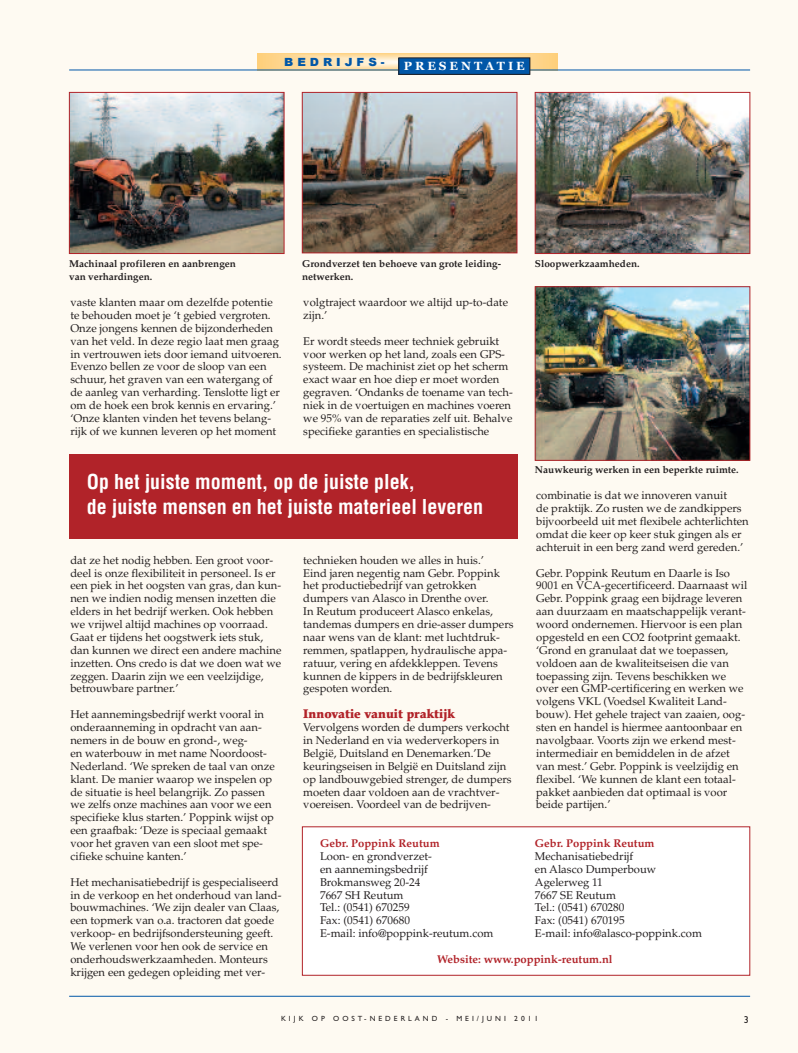
<style>
.page{position:relative;width:798px;height:1053px;background:#fff}
.page>*{position:absolute;margin:0;border:0;box-sizing:border-box;transform-origin:0 0}
.t1{font:700 condensed 20px/25px "Helvetica";color:#fff}
.t2{font:900 12.5px "Palatino";color:#b12329}
.t3{font:700 11.88px "Georgia";letter-spacing:.245em;color:#fff}
.t4{font:11.25px/12.9px "Palatino";color:#231f20}
.t5{font:700 11.25px "Palatino";color:#b12329}
.t6{font:900 11.25px "Arial";letter-spacing:.335em;color:#0157a8;scale:1.05 1}
.t7{font:700 10px/12.9px "Palatino";color:#231f20}
.t8{font:10px "Gill Sans";color:#231f20}
.t9{font:7.5px "Gill Sans";letter-spacing:.4em;color:#231f20}
</style>
<div class="page">
<div style="left:0;top:0;width:797px;height:1052px;background:#fefaf2"></div>
<svg style="left:258px;top:53px;width:299px;height:17px;background:#f2d39c"></svg>
<hr style="left:69px;top:70px;width:680px;height:1px;background:#0157a8">
<div style="left:398px;top:58px;width:131px;height:16px;background:#0157a8"></div>
<div style="left:398px;top:58px;width:132px;height:17px;border:1px solid #231f20"></div>
<hr style="left:69px;top:995px;width:680px;height:1px;background:#0157a8">
<div style="left:302px;top:827px;width:447px;height:147px;background:#fff"></div>
<img style="left:536px;top:94px;width:211px;height:158px">
<div style="left:534px;top:92px;width:215px;height:162px;border:1px solid #b12329"></div>
<img style="left:536px;top:288px;width:211px;height:170px">
<div style="left:534px;top:286px;width:215px;height:174px;border:1px solid #b12329"></div>
<img style="left:304px;top:94px;width:211px;height:157px">
<div style="left:302px;top:92px;width:215px;height:161px;border:1px solid #b12329"></div>
<img style="left:71px;top:94px;width:211px;height:158px">
<div style="left:69px;top:92px;width:215px;height:162px;border:1px solid #b12329"></div>
<div style="left:69px;top:454px;width:448px;height:84px;background:#b12329"></div>
<p class="t6" style="left:284px;top:54px;width:97px">BEDRIJFS-</p>
<p class="t3" style="left:403px;top:59px;width:122px">PRESENTATIE</p>
<p class="t7" style="left:69px;top:258px;width:168px">Machinaal profileren en aanbrengen van verhardingen.</p>
<p class="t7" style="left:302px;top:258px;width:200px">Grondverzet ten behoeve van grote leiding&shy;netwerken.</p>
<p class="t7" style="left:534px;top:258px;width:106px">Sloopwerkzaamheden.</p>
<p class="t4" style="left:70px;top:297px;width:213px">vaste klanten maar om dezelfde potentie te behouden moet je ‘t gebied vergroten.<br>Onze jongens kennen de bijzonderheden van het veld. In deze regio laat men graag in vertrouwen iets door iemand uitvoeren.<br>Evenzo bellen ze voor de sloop van een schuur, het graven van een watergang of de aanleg van verharding. Tenslotte ligt er om de hoek een brok kennis en ervaring.’ ‘Onze klanten vinden het tevens belang&shy;rijk of we kunnen leveren op het moment</p>
<p class="t4" style="left:303px;top:297px;width:206px">volgtraject waardoor we altijd up-to-date zijn.’</p>
<p class="t4" style="left:303px;top:335px;width:211px">Er wordt steeds meer techniek gebruikt voor werken op het land, zoals een GPS&shy;systeem. De machinist ziet op het scherm exact waar en hoe diep er moet worden gegraven. ‘Ondanks de toename van tech&shy;niek in de voertuigen en machines voeren we 95% van de reparaties zelf uit. Behalve specifieke garanties en specialistische</p>
<p class="t7" style="left:534px;top:464px;width:205px">Nauwkeurig werken in een beperkte ruimte.</p>
<h1 class="t1" style="left:87px;top:470px;width:397px">Op het juiste moment, op de juiste plek,<br>de juiste mensen en het juiste materieel leveren</h1>
<p class="t4" style="left:536px;top:490px;width:214px">combinatie is dat we innoveren vanuit<br>de praktijk. Zo rusten we de zandkippers bijvoorbeeld uit met flexibele achterlichten omdat die keer op keer stuk gingen als er achteruit in een berg zand werd gereden.’</p>
<p class="t4" style="left:536px;top:567px;width:212px">Gebr. Poppink Reutum en Daarle is Iso 9001 en VCA-gecertificeerd. Daarnaast wil Gebr. Poppink graag een bijdrage leveren aan duurzaam en maatschappelijk verant&shy;woord ondernemen. Hiervoor is een plan opgesteld en een CO2 footprint gemaakt. ‘Grond en granulaat dat we toepassen, voldoen aan de kwaliteitseisen die van toepassing zijn. Tevens beschikken we over een GMP-certificering en werken we volgens VKL (Voedsel Kwaliteit Land&shy;bouw). Het gehele traject van zaaien, oog&shy;sten en handel is hiermee aantoonbaar en navolgbaar. Voorts zijn we erkend mest&shy;intermediair en bemiddelen in de afzet van mest.’ Gebr. Poppink is veelzijdig en flexibel. ‘We kunnen de klant een totaal&shy;pakket aanbieden dat optimaal is voor beide partijen.’</p>
<p class="t4" style="left:303px;top:554px;width:212px">technieken houden we alles in huis.’<br>Eind jaren negentig nam Gebr. Poppink het productiebedrijf van getrokken dumpers van Alasco in Drenthe over.<br>In Reutum produceert Alasco enkelas, tandemas dumpers en drie-asser dumpers naar wens van de klant: met luchtdruk&shy;remmen, spatlappen, hydraulische appa&shy;ratuur, vering en afdekkleppen. Tevens kunnen de kippers in de bedrijfskleuren gespoten worden.</p>
<p class="t2" style="left:303px;top:709px;width:153px">Innovatie vanuit praktijk</p>
<p class="t4" style="left:303px;top:722px;width:210px">Vervolgens worden de dumpers verkocht in Nederland en via wederverkopers in België, Duitsland en Denemarken.’De keuringseisen in België en Duitsland zijn op landbouwgebied strenger, de dumpers moeten daar voldoen aan de vrachtver&shy;voereisen. Voordeel van de bedrijven-</p>
<p class="t4" style="left:70px;top:554px;width:212px">dat ze het nodig hebben. Een groot voor&shy;deel is onze flexibiliteit in personeel. Is er een piek in het oogsten van gras, dan kun&shy;nen we indien nodig mensen inzetten die elders in het bedrijf werken. Ook hebben we vrijwel altijd machines op voorraad.<br>Gaat er tijdens het oogstwerk iets stuk, dan kunnen we direct een andere machine inzetten. Ons credo is dat we doen wat we zeggen. Daarin zijn we een veelzijdige, betrouwbare partner.’</p>
<p class="t4" style="left:70px;top:709px;width:206px">Het aannemingsbedrijf werkt vooral in onderaanneming in opdracht van aan&shy;nemers in de bouw en grond-, weg-<br>en waterbouw in met name Noordoost-Nederland. ‘We spreken de taal van onze klant. De manier waarop we inspelen op de situatie is heel belangrijk. Zo passen we zelfs onze machines aan voor we een specifieke klus starten.’ Poppink wijst op een graafbak: ‘Deze is speciaal gemaakt voor het graven van een sloot met spe&shy;cifieke schuine kanten.’</p>
<p class="t4" style="left:70px;top:876px;width:212px">Het mechanisatiebedrijf is gespecialiseerd in de verkoop en het onderhoud van land&shy;bouwmachines. ‘We zijn dealer van Claas, een topmerk van o.a. tractoren dat goede verkoop- en bedrijfsondersteuning geeft.<br>We verlenen voor hen ook de service en onderhoudswerkzaamheden. Monteurs krijgen een gedegen opleiding met ver-</p>
<p class="t5" style="left:320px;top:838px;width:121px">Gebr. Poppink Reutum</p>
<p class="t4" style="left:320px;top:850px;width:175px">Loon- en grondverzet-<br>en aannemingsbedrijf<br>Brokmansweg 20-24<br>7667 SH Reutum<br>Tel.: (0541) 670259<br>Fax: (0541) 670680<br>E-mail: info@poppink-reutum.com</p>
<p class="t5" style="left:534px;top:838px;width:121px">Gebr. Poppink Reutum</p>
<p class="t4" style="left:534px;top:850px;width:168px">Mechanisatiebedrijf<br>en Alasco Dumperbouw<br>Agelerweg 11<br>7667 SE Reutum<br>Tel.: (0541) 670280<br>Fax: (0541) 670195<br>E-mail: info@alasco-poppink.com</p>
<p class="t5" style="left:437px;top:954px;width:177px">Website: www.poppink-reutum.nl</p>
<p class="t9" style="left:281px;top:1015px;width:259px">KIJK OP OOST-NEDERLAND - MEI/JUNI 2011</p>
<p class="t8" style="left:743px;top:1015px;width:6px">3</p>
</div>
